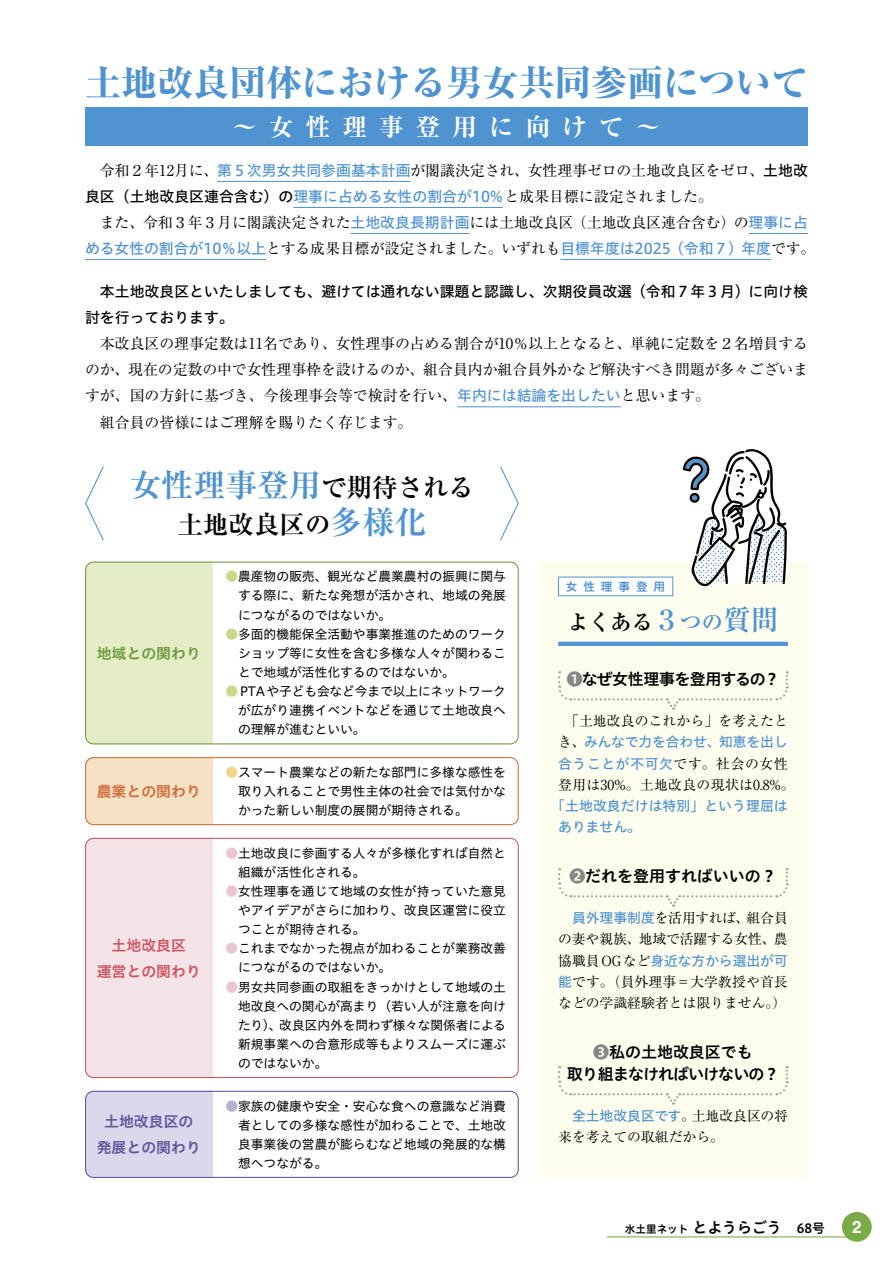
<style>
.page{position:relative;width:893px;height:1263px;background:#fff}
.page>*{position:absolute;margin:0;border:0;box-sizing:border-box;transform-origin:0 0}
.t1{font:800 36.15px "Ryumin Pr 6 N";color:#4f93d1}
.t2{font:700 31.95px "Ryumin Pr 6 N";color:#4f93d1}
.t3{font:700 27.6px "Ryumin Pr 6 N";color:#4f93d1}
.t4{font:700 25.5px "Ryumin Pr 6 N";color:#000}
.t5{font:700 expanded 24.45px "Ryumin Pr 6 N";letter-spacing:.5em;color:#fff}
.t6{font:700 21.3px "Ryumin Pr 6 N";color:#4f93d1}
.t7{font:700 21.3px "Ryumin Pr 6 N";color:#000}
.t8{font:700 16.95px "Helvetica";color:#fff}
.t9{font:15.9px/22.4px "Hiragino UD Sans Std N W6";letter-spacing:-.03em;color:#000;text-align:center}
.t10{font:15.9px "Hiragino UD Sans Std N W6";letter-spacing:-.045em;color:#000}
.t11{font:15.9px "Hiragino UD Sans Std N W6";letter-spacing:-.01em;color:#000}
.t12{font:14.85px "Ryumin Pr 6 N";color:#000}
.t13{font:14.85px "Hiragino UD Sans Std N W5";color:#4f93d1}
.t14{font:14.85px/26.1px "Hiragino UD Sans Std N W5";letter-spacing:-.005em;color:#000}
.t15{font:14.85px/26.1px "Hiragino UD Sans Std N W6";color:#60569f;text-align:center}
.t16{font:14.85px/26.1px "Hiragino UD Sans Std N W6";color:#cc5563;text-align:center}
.t17{font:14.85px "Hiragino UD Sans R Std N W6";color:#000}
.t18{font:14.85px "Hiragino UD Sans Std N W6";color:#6e9a40}
.t19{font:14.85px "Hiragino UD Sans Std N W6";color:#d16d3b}
.t20{font:13.8px/21.3px "Ryumin Pr 6 N";color:#000}
.t21{font:13.8px/21.3px "Hiragino UD Sans Std N W5";color:#4f93d1}
.t22{font:13.8px "Ryumin Pr 6 N";letter-spacing:.025em;color:#000}
.t23{font:12.75px/19.2px "Hiragino UD Sans Std N W4";color:#000;text-align:justify}
.t24{font:12.75px "Hiragino UD Sans R Std N W6";color:#000}
.t25{font:11.7px "Hiragino UD Sans Std N W6";color:#4f93d1}
.t26{font:10.65px "Hiragino UD Sans R Std N W6";color:#000}
.s1{font-family:"Hiragino UD Sans Std N W5";color:#4f93d1}
.s2{font-family:"Hiragino UD Sans Std N W5"}
.s3{color:#000}
.s4{font-family:"Ryumin Pr 6 N";color:#000}
.s5{font-size:25.5px;color:#000}
.s6{font-size:31.95px;color:#4f93d1}
.s7{color:#c8da85}
.s8{color:#f1d58f}
.s9{color:#ebc6cd}
.s10{color:#b8b1d5}
.s11{font-size:27.6px}
.s12{color:#878788}
</style>
<div class="page">
<div style="left:842px;top:1212px;width:30px;height:30px;background:#7bab47;border-radius:50%"></div>
<hr style="left:607px;top:1236px;width:249px;height:1px;background:#7bab47">
<div style="left:538px;top:562px;width:270px;height:616px;background:#fffeee"></div>
<svg style="left:558px;top:671px;width:231px;height:39px"></svg>
<svg style="left:558px;top:868px;width:231px;height:39px"></svg>
<svg style="left:558px;top:1066px;width:231px;height:39px"></svg>
<div style="left:85px;top:107px;width:723px;height:39px;background:#4f93d1"></div>
<hr style="left:217px;top:181px;width:194px;height:1px;background:#4f93d1">
<hr style="left:293px;top:207px;width:210px;height:1px;background:#4f93d1">
<hr style="left:351px;top:233px;width:119px;height:1px;background:#4f93d1">
<hr style="left:749px;top:233px;width:59px;height:1px;background:#4f93d1">
<hr style="left:85px;top:259px;width:181px;height:1px;background:#4f93d1">
<hr style="left:560px;top:259px;width:211px;height:1px;background:#4f93d1">
<hr style="left:457px;top:406px;width:164px;height:1px;background:#4f93d1">
<div style="left:558px;top:577px;width:115px;height:19px;background:#fff"></div>
<div style="left:558px;top:577px;width:115px;height:19px;border:1px solid #4f93d1"></div>
<hr style="left:558px;top:642px;width:230px;height:4px;background:#4f93d1">
<svg style="left:683px;top:449px;width:104px;height:137px"></svg>
<div style="left:85px;top:562px;width:128px;height:182px;background:#e4edc5"></div>
<div style="left:85px;top:562px;width:434px;height:182px;border:1px solid #6e9a40;border-radius:8px"></div>
<div style="left:85px;top:757px;width:128px;height:68px;background:#f5e1c4"></div>
<div style="left:85px;top:757px;width:434px;height:68px;border:1px solid #d16d3b;border-radius:8px"></div>
<div style="left:85px;top:1091px;width:128px;height:87px;background:#dbd8eb"></div>
<div style="left:85px;top:1091px;width:434px;height:87px;border:1px solid #60569f;border-radius:8px"></div>
<div style="left:85px;top:838px;width:128px;height:240px;background:#f5e4e7"></div>
<div style="left:85px;top:838px;width:434px;height:240px;border:1px solid #cc5563;border-radius:8px"></div>
<svg style="left:85px;top:466px;width:19px;height:75px"></svg>
<svg style="left:500px;top:466px;width:19px;height:75px"></svg>
<h1 class="t1" style="left:85px;top:54px;width:724px">土地改良団体における男女共同参画について</h1>
<h3 class="t5" style="left:636px;top:107px;width:26px">~</h3>
<h3 class="t5" style="left:269px;top:107px;width:356px">女性理事登用に向けて</h3>
<h3 class="t5" style="left:233px;top:107px;width:26px">～</h3>
<p class="t12" style="left:100px;top:159px;width:709px">令和２年12月に、<span class="s1">第５次男女共同参画基本計画</span>が閣議決定され、女性理事ゼロの土地改良区をゼロ、<span class="s2">土地改</span></p>
<p class="t13" style="left:85px;top:185px;width:629px"><span class="s3">良区（土地改良区連合含む）の</span>理事に占める女性の割合が10%<span class="s4">と成果目標に設定されました。</span></p>
<p class="t12" style="left:100px;top:211px;width:709px">また、令和３年３月に閣議決定された<span class="s1">土地改良長期計画</span>には土地改良区（土地改良区連合含む）の<span class="s1">理事に占</span></p>
<p class="t13" style="left:85px;top:237px;width:732px">める女性の割合が10％以上<span class="s4">とする成果目標が設定されました。いずれも</span>目標年度は2025（令和７）年度<span class="s4">です。</span></p>
<p class="t14" style="left:85px;top:278px;width:724px;text-indent:15px">本土地改良区といたしましても、避けては通れない課題と認識し、次期役員改選（令和７年３月）に向け検討を行っております。</p>
<p class="t12" style="left:100px;top:332px;width:709px">本改良区の理事定数は11名であり、女性理事の占める割合が10％以上となると、単純に定数を２名増員する</p>
<p class="t12" style="left:85px;top:358px;width:724px">のか、現在の定数の中で女性理事枠を設けるのか、組合員内か組合員外かなど解決すべき問題が多々ございま</p>
<p class="t12" style="left:85px;top:384px;width:627px">すが、国の方針に基づき、今後理事会等で検討を行い、<span class="s1">年内には結論を出したい</span>と思います。</p>
<p class="t12" style="left:100px;top:410px;width:314px">組合員の皆様にはご理解を賜りたく存じます。</p>
<h2 class="t2" style="left:130px;top:460px;width:346px">女性理事登用<span class="s5">で期待される</span></h2>
<h3 class="t4" style="left:178px;top:504px;width:250px">土地改良区の<span class="s6">多様化</span></h3>
<p class="t18" style="left:97px;top:642px;width:106px">地域との関わり</p>
<p class="t19" style="left:97px;top:780px;width:106px">農業との関わり</p>
<p class="t16" style="left:97px;top:931px;width:106px">土地改良区<br>運営との関わり</p>
<p class="t15" style="left:97px;top:1107px;width:106px">土地改良区の発展との関わり</p>
<p class="t23" style="left:238px;top:566px;width:269px;text-indent:-13px"><span class="s7">●</span>農産物の販売、観光など農業農村の振興に関与する際に、新たな発想が活かされ、地域の発展につながるのではないか。</p>
<p class="t23" style="left:238px;top:624px;width:269px;text-indent:-13px"><span class="s7">●</span>多面的機能保全活動や事業推進のためのワークショップ等に女性を含む多様な人々が関わることで地域が活性化するのではないか。</p>
<p class="t23" style="left:238px;top:681px;width:269px;text-indent:-13px"><span class="s7">●</span>PTAや子ども会など今まで以上にネットワークが広がり連携イベントなどを通じて土地改良への理解が進むといい。</p>
<p class="t23" style="left:238px;top:762px;width:269px;text-indent:-13px"><span class="s8">●</span>スマート農業などの新たな部門に多様な感性を取り入れることで男性主体の社会では気付かなかった新しい制度の展開が期待される。</p>
<p class="t23" style="left:238px;top:842px;width:269px;text-indent:-13px"><span class="s9">●</span>土地改良に参画する人々が多様化すれば自然と組織が活性化される。</p>
<p class="t23" style="left:238px;top:881px;width:269px;text-indent:-13px"><span class="s9">●</span>女性理事を通じて地域の女性が持っていた意見やアイデアがさらに加わり、改良区運営に役立つことが期待される。</p>
<p class="t23" style="left:238px;top:938px;width:269px;text-indent:-13px"><span class="s9">●</span>これまでなかった視点が加わることが業務改善につながるのではないか。</p>
<p class="t23" style="left:225px;top:976px;width:282px;text-align:right"><span class="s9">●</span>男女共同参画の取組をきっかけとして地域の土地改良への関心が高まり（若い人が注意を向け改良区内外を問わず様々な関係者による</p>
<p class="t23" style="left:238px;top:1015px;width:269px;text-align:left">たり）、<br>新規事業への合意形成等もよりスムーズに運ぶのではないか。</p>
<p class="t23" style="left:238px;top:1095px;width:269px;text-indent:-13px"><span class="s10">●</span>家族の健康や安全・安心な食への意識など消費者としての多様な感性が加わることで、土地改良事業後の営農が膨らむなど地域の発展的な構想へつながる。</p>
<p class="t25" style="left:583px;top:577px;width:13px">性</p>
<p class="t25" style="left:618px;top:577px;width:13px">事</p>
<p class="t25" style="left:566px;top:577px;width:13px">女</p>
<p class="t25" style="left:636px;top:577px;width:13px">登</p>
<p class="t25" style="left:601px;top:577px;width:13px">理</p>
<p class="t25" style="left:654px;top:577px;width:13px">用</p>
<h3 class="t6" style="left:681px;top:605px;width:99px">つの<span class="s11">質問</span></h3>
<h3 class="t3" style="left:653px;top:598px;width:29px">３</h3>
<h3 class="t7" style="left:568px;top:605px;width:87px">よくある</h3>
<p class="t10" style="left:567px;top:667px;width:215px"><span class="s12">❶</span>なぜ女性理事を登用するの?</p>
<p class="t20" style="left:565px;top:710px;width:224px">「土地改良のこれから」を考えたと</p>
<p class="t21" style="left:558px;top:731px;width:231px"><span class="s4">き、</span>みんなで力を合わせ、知恵を出し合うことが不可欠<span class="s4">です。社会の女性</span></p>
<p class="t22" style="left:558px;top:774px;width:238px">登用は30%。土地改良の現状は0.8%。</p>
<p class="t21" style="left:558px;top:794px;width:231px;text-indent:-7px">「土地改良だけは特別」という理屈はありません。</p>
<p class="t11" style="left:569px;top:864px;width:209px"><span class="s12">❷</span>だれを登用すればいいの?</p>
<p class="t20" style="left:558px;top:906px;width:231px;text-indent:14px"><span class="s1">員外理事制度</span>を活用すれば、<br>の妻や親族、地域で活躍する女性、農</p>
<p class="t21" style="left:558px;top:949px;width:231px"><span class="s4">協職員OGなど</span>身近な方から選出が可</p>
<p class="t20" style="left:558px;top:970px;width:231px"><span class="s1">能</span>です。（員外理事＝大学教授や首長などの学識経験者とは限りません (。</p>
<p class="t20" style="left:746px;top:906px;width:43px">組合員</p>
<p class="t9" style="left:567px;top:1040px;width:214px"><span class="s12">❸</span>私の土地改良区でも<br>取り組まなければいけないの?</p>
<p class="t20" style="left:692px;top:1104px;width:97px">土地改良区の将</p>
<p class="t21" style="left:572px;top:1104px;width:124px">全土地改良区です<span class="s4">。</span></p>
<p class="t20" style="left:558px;top:1126px;width:167px">来を考えての取組だから。</p>
<p class="t26" style="left:625px;top:1220px;width:65px">水土里ネット</p>
<p class="t17" style="left:692px;top:1215px;width:106px">とようらごう　</p>
<p class="t24" style="left:797px;top:1218px;width:30px">68号</p>
<h3 class="t8" style="left:852px;top:1217px;width:11px">2</h3>
</div>
